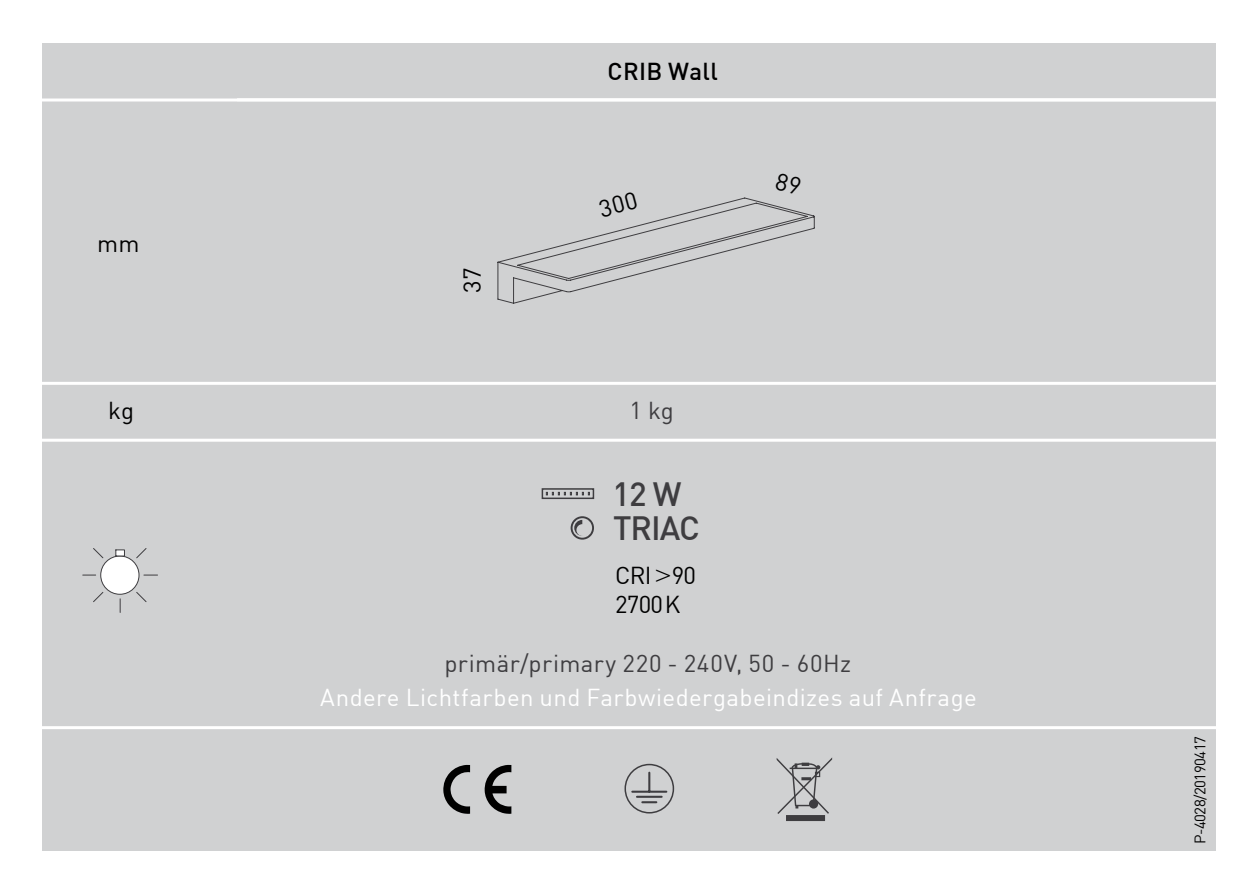
<style>
.page{position:relative;width:1259px;height:893px;background:#fff}
.page>*{position:absolute;margin:0;border:0;box-sizing:border-box;transform-origin:0 0}
.t1{font:500 33px/33.9px "DIN";letter-spacing:-.03em;color:#3e3d40}
.t2{font:24px "DIN";letter-spacing:.015em;color:#fff}
.t3{font:24px "DIN";letter-spacing:.025em;color:#3e3d40}
.t4{font:24px/28.8px "DIN";letter-spacing:-.03em;color:#000}
.t5{font:500 24px "DIN";letter-spacing:.015em;color:#000}
.t6{font:300 24px "Folio BT";color:#000}
.t7{font:15px "DIN";letter-spacing:-.035em;color:#000}
</style>
<div class="page">
<div style="left:43px;top:43px;width:1173px;height:807px;background:#d0d1d2"></div>
<hr style="left:237px;top:98px;width:1007px;height:3px;background:#fff">
<hr style="left:31px;top:99px;width:1194px;height:3px;background:#fff">
<hr style="left:31px;top:382px;width:1194px;height:3px;background:#fff">
<hr style="left:30px;top:439px;width:1188px;height:3px;background:#fff">
<hr style="left:21px;top:726px;width:1204px;height:3px;background:#fff">
<svg style="left:443px;top:765px;width:27px;height:49px"></svg>
<svg style="left:484px;top:765px;width:27px;height:49px"></svg>
<svg style="left:82px;top:548px;width:76px;height:65px"></svg>
<div style="left:624px;top:764px;width:50px;height:49px;border:2px solid #3e3d40;border-radius:50%"></div>
<svg style="left:642px;top:801px;width:14px;height:2px"></svg>
<hr style="left:637px;top:796px;width:24px;height:2px;background:#3e3d40">
<hr style="left:632px;top:791px;width:34px;height:2px;background:#3e3d40">
<svg style="left:648px;top:773px;width:2px;height:18px"></svg>
<svg style="left:570px;top:516px;width:24px;height:24px"></svg>
<div style="left:541px;top:488px;width:53px;height:11px;border:2px solid #3e3d40"></div>
<svg style="left:546px;top:492px;width:44px;height:3px"></svg>
<svg style="left:776px;top:757px;width:56px;height:57px"></svg>
<div style="left:786px;top:815px;width:39px;height:6px;background:#3e3d40"></div>
<svg style="left:497px;top:197px;width:318px;height:107px"></svg>
<p class="t4" style="left:97px;top:229px;width:44px">mm</p>
<p class="t4" style="left:108px;top:395px;width:27px">kg</p>
<p class="t4" style="left:457px;top:293px;width:27px;rotate:-90deg">37</p>
<p class="t5" style="left:607px;top:56px;width:112px">CRIB Wall</p>
<p class="t3" style="left:629px;top:395px;width:46px">1 kg</p>
<h1 class="t1" style="left:612px;top:476px;width:89px">12 W<br>TRIAC</h1>
<p class="t4" style="left:615px;top:561px;width:82px">CRI 90<br>2700K</p>
<p class="t6" style="left:653px;top:560px;width:21px">&gt;</p>
<p class="t3" style="left:444px;top:649px;width:408px">primär/primary 220 - 240V, 50 - 60Hz</p>
<p class="t2" style="left:320px;top:683px;width:658px">Andere Lichtfarben und Farbwiedergabeindizes auf Anfrage</p>
<p class="t7" style="left:1190px;top:844px;width:109px;rotate:-90deg">P-4028/20190417</p>
</div>
